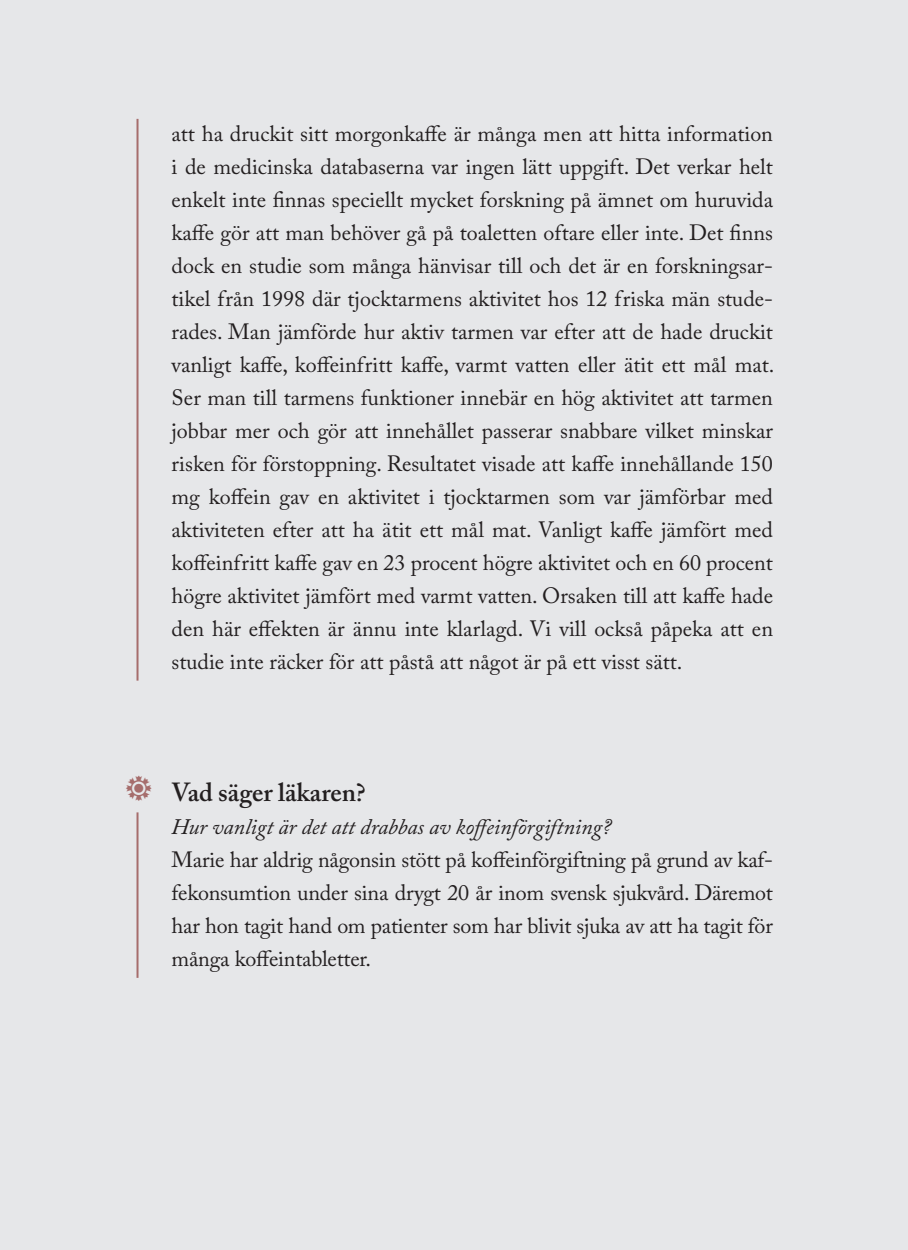
<style>
.page{position:relative;width:908px;height:1250px;background:#fff}
.page>*{position:absolute;margin:0;border:0;box-sizing:border-box;transform-origin:0 0}
.t1{font:600 26px "Adobe Caslon Pro";color:#231f20}
.t2{font:22px/33px "Adobe Caslon Pro";letter-spacing:-.005em;color:#231f20;text-align:justify}
.t3{font:italic 22px "Adobe Caslon Pro";color:#231f20}
.s1{color:#a66d6c}
</style>
<div class="page">
<div style="left:0;top:0;width:907px;height:1249px;background:#e6e7e9"></div>
<hr style="left:136px;top:119px;width:2px;height:561px;background:#a66d6c">
<hr style="left:136px;top:812px;width:2px;height:165px;background:#a66d6c">
<svg style="left:0;top:0;width:3px;height:4px"></svg>
<p class="t2" style="left:171px;top:117px;width:604px">att ha druckit sitt morgonkaffe är många men att hitta information i de medicinska databaserna var ingen lätt uppgift. Det verkar helt enkelt inte finnas speciellt mycket forskning på ämnet om huruvida kaffe gör att man behöver gå på toaletten oftare eller inte. Det finns dock en studie som många hänvisar till och det är en forskningsar&shy;tikel från 1998 där tjocktarmens aktivitet hos 12 friska män stude&shy;rades. Man jämförde hur aktiv tarmen var efter att de hade druckit vanligt kaffe, koffeinfritt kaffe, varmt vatten eller ätit ett mål mat.<br>Ser man till tarmens funktioner innebär en hög aktivitet att tarmen jobbar mer och gör att innehållet passerar snabbare vilket minskar risken för förstoppning. Resultatet visade att kaffe innehållande 150 mg koffein gav en aktivitet i tjocktarmen som var jämförbar med aktiviteten efter att ha ätit ett mål mat. Vanligt kaffe jämfört med koffeinfritt kaffe gav en 23 procent högre aktivitet och en 60 procent högre aktivitet jämfört med varmt vatten. Orsaken till att kaffe hade den här effekten är ännu inte klarlagd. Vi vill också påpeka att en studie inte räcker för att påstå att något är på ett visst sätt.</p>
<p class="t1" style="left:126px;top:776px;width:241px"><span class="s1">y</span> Vad säger läkaren?</p>
<p class="t3" style="left:171px;top:813px;width:441px">Hur vanligt är det att drabbas av koffeinförgiftning?</p>
<p class="t2" style="left:171px;top:843px;width:602px">Marie har aldrig någonsin stött på koffeinförgiftning på grund av kaf&shy;fekonsumtion under sina drygt 20 år inom svensk sjukvård. Däremot har hon tagit hand om patienter som har blivit sjuka av att ha tagit för många koffeintabletter.</p>
</div>
